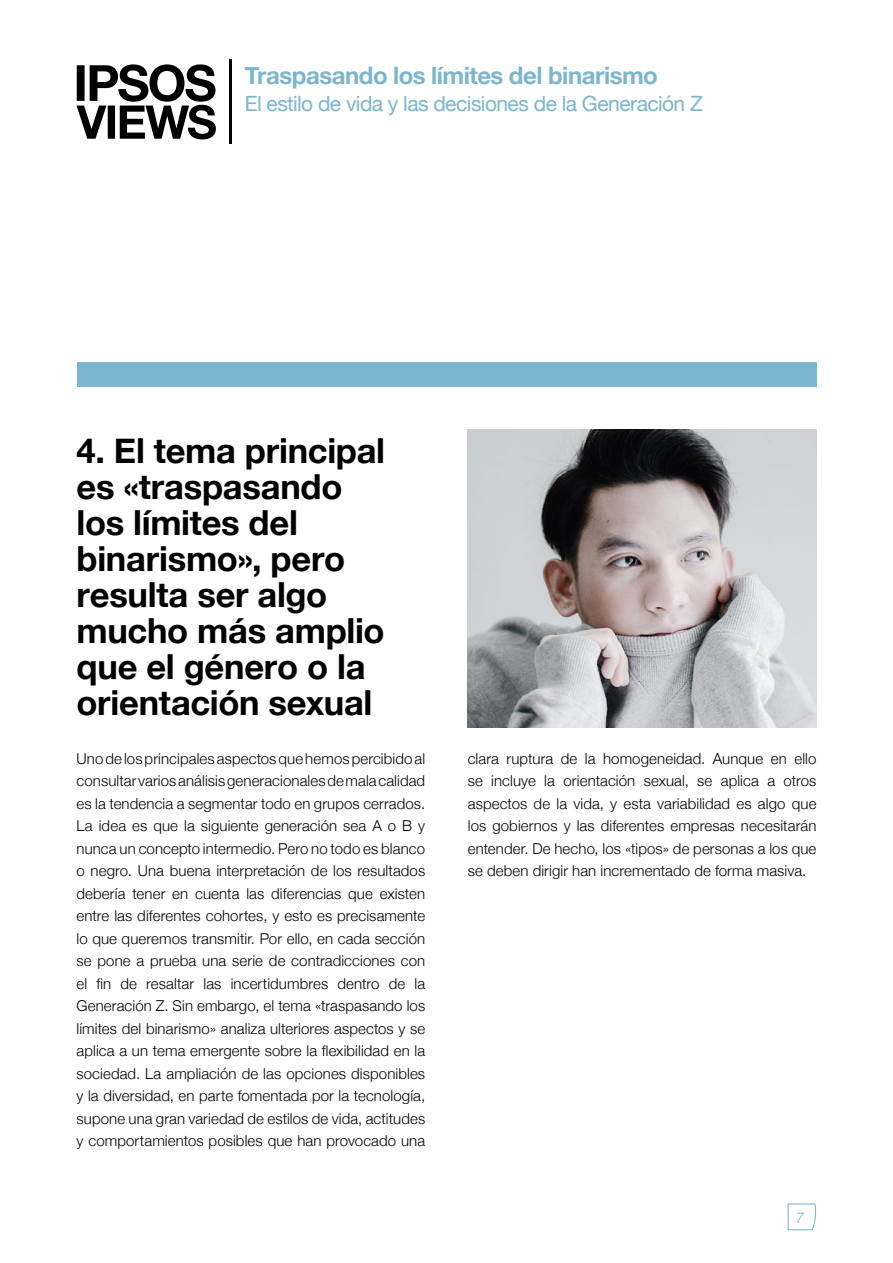
<style>
.page{position:relative;width:893px;height:1263px;background:#fff}
.page>*{position:absolute;margin:0;border:0;box-sizing:border-box;transform-origin:0 0}
.t1{font:700 34.5px/36px "Helvetica Neue";letter-spacing:-.01em;color:#000}
.t2{font:700 24px "Helvetica Neue";letter-spacing:-.02em;color:#7cb5ce}
.t3{font:21px "Helvetica Neue";letter-spacing:-.025em;color:#7cb5ce}
.t4{font:300 15px/22.5px "Helvetica Neue";letter-spacing:.01em;color:#000;text-align:justify}
.t5{font:italic 300 15px "Helvetica Neue";color:#7cb5ce}
</style>
<div class="page">
<div style="left:77px;top:362px;width:739px;height:25px;background:#7cb5ce"></div>
<svg style="left:787px;top:1203px;width:29px;height:28px"></svg>
<hr style="left:230px;top:60px;width:2px;height:84px;background:#000">
<svg style="left:77px;top:64px;width:139px;height:75px"></svg>
<img style="left:468px;top:429px;width:348px;height:298px">
<h2 class="t2" style="left:245px;top:57px;width:414px">Traspasando los límites del binarismo</h2>
<h3 class="t3" style="left:245px;top:88px;width:459px">El estilo de vida y las decisiones de la Generación Z</h3>
<h1 class="t1" style="left:77px;top:434px;width:310px">4. El tema principal es «traspasando los límites del binarismo», pero resulta ser algo mucho más amplio que el género o la orientación sexual</h1>
<p class="t4" style="left:77px;top:746px;width:350px">Uno de los principales aspectos que hemos percibido al consultar varios análisis generacionales de mala calidad es la tendencia a segmentar todo en grupos cerrados.<br>La idea es que la siguiente generación sea A o B y nunca un concepto intermedio. Pero no todo es blanco o negro. Una buena interpretación de los resultados debería tener en cuenta las diferencias que existen entre las diferentes cohortes, y esto es precisamente lo que queremos transmitir. Por ello, en cada sección se pone a prueba una serie de contradicciones con el fin de resaltar las incertidumbres dentro de la Generación Z. Sin embargo, el tema «traspasando los límites del binarismo» analiza ulteriores aspectos y se aplica a un tema emergente sobre la flexibilidad en la sociedad. La ampliación de las opciones disponibles y la diversidad, en parte fomentada por la tecnología, supone una gran variedad de estilos de vida, actitudes y comportamientos posibles que han provocado una</p>
<p class="t4" style="left:468px;top:746px;width:350px">clara ruptura de la homogeneidad. Aunque en ello se incluye la orientación sexual, se aplica a otros aspectos de la vida, y esta variabilidad es algo que los gobiernos y las diferentes empresas necesitarán entender. De hecho, los «tipos» de personas a los que se deben dirigir han incrementado de forma masiva.</p>
<p class="t5" style="left:796px;top:1205px;width:10px">7</p>
</div>
